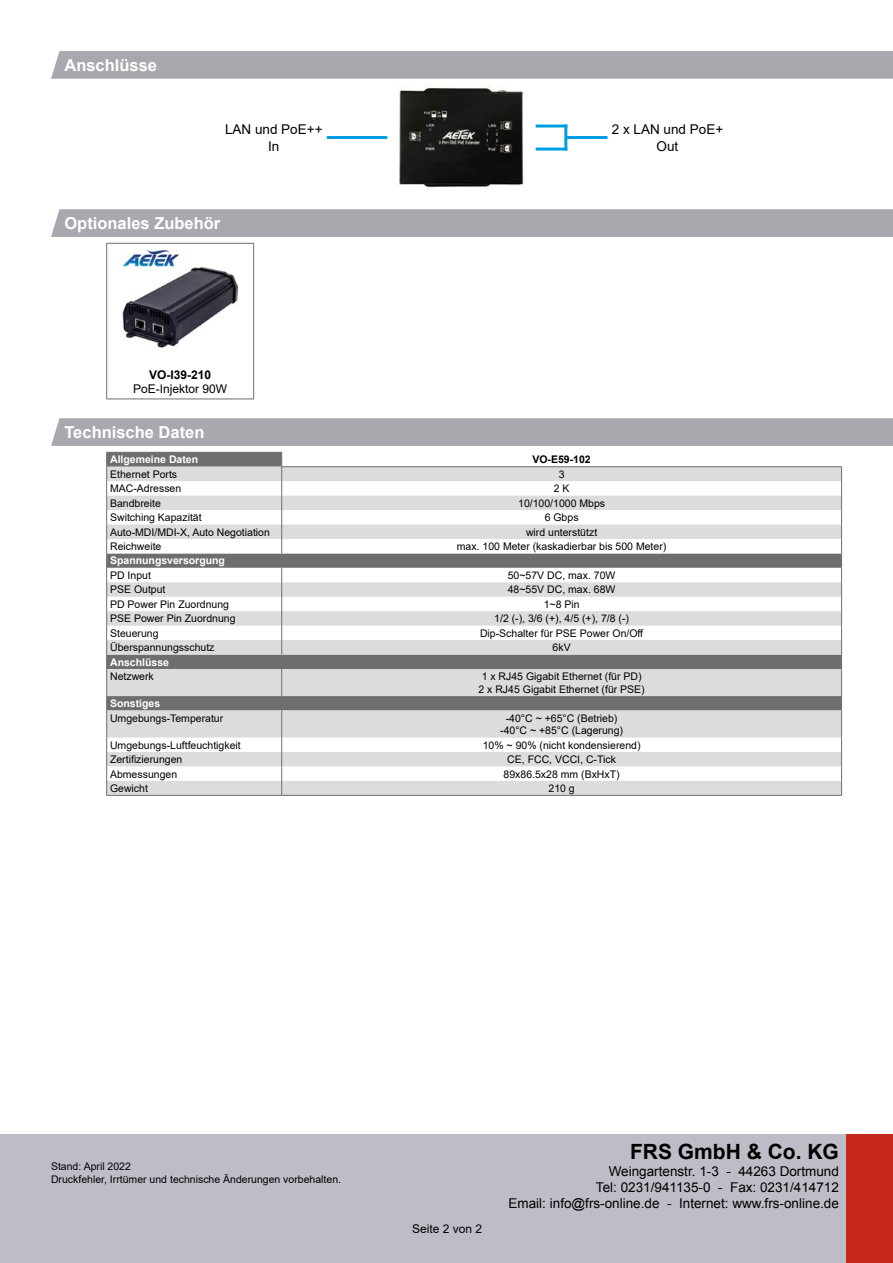
<style>
.page{position:relative;width:893px;height:1263px;background:#fff}
.page>*{position:absolute;margin:0;border:0;box-sizing:border-box;transform-origin:0 0}
.t1{font:700 21px "Arial";color:#000}
.t2{font:700 16.5px "Arial";color:#fff}
.t3{font:13.5px/16.2px "Arial";color:#000;text-align:center}
.t4{font:12px "Arial";color:#000}
.t5{font:700 12px "Arial";color:#000}
.t6{font:10.5px/12.6px "Arial";color:#000;text-align:center}
.t7{font:700 10.5px "Arial";color:#fff}
.t8{font:700 10.5px "Arial";color:#000}
</style>
<div class="page">
<div style="left:0;top:1134px;width:893px;height:129px;background:#bebdc7"></div>
<div style="left:846px;top:1134px;width:47px;height:129px;background:#c7281d"></div>
<div style="left:51px;top:51px;width:842px;height:28px;background:#a8a9af"></div>
<img style="left:399px;top:85px;width:125px;height:103px">
<hr style="left:327px;top:136px;width:60px;height:3px;background:#009fe3">
<hr style="left:536px;top:124px;width:31px;height:3px;background:#009fe3">
<hr style="left:536px;top:148px;width:31px;height:3px;background:#009fe3">
<hr style="left:566px;top:136px;width:41px;height:3px;background:#009fe3">
<hr style="left:564px;top:124px;width:3px;height:27px;background:#009fe3">
<div style="left:51px;top:209px;width:842px;height:28px;background:#a8a9af"></div>
<hr style="left:106px;top:243px;width:148px;height:1px;background:#6e6e6e">
<hr style="left:106px;top:244px;width:1px;height:155px;background:#6e6e6e">
<hr style="left:253px;top:244px;width:1px;height:155px;background:#6e6e6e">
<hr style="left:106px;top:399px;width:148px;height:1px;background:#6e6e6e">
<img style="left:123px;top:249px;width:115px;height:99px">
<div style="left:51px;top:418px;width:842px;height:28px;background:#a8a9af"></div>
<svg style="left:107px;top:452px;width:176px;height:15px;background:#727272"></svg>
<svg style="left:107px;top:467px;width:734px;height:328px;fill:#dcdcdc"></svg>
<hr style="left:106px;top:452px;width:176px;height:1px;background:#6e6e6e">
<svg style="left:106px;top:453px;width:1px;height:342px"></svg>
<hr style="left:106px;top:795px;width:176px;height:1px;background:#6e6e6e">
<hr style="left:281px;top:466px;width:561px;height:1px;background:#6e6e6e">
<svg style="left:281px;top:669px;width:1px;height:27px"></svg>
<svg style="left:281px;top:453px;width:1px;height:100px"></svg>
<svg style="left:281px;top:568px;width:1px;height:86px"></svg>
<svg style="left:281px;top:710px;width:1px;height:85px"></svg>
<svg style="left:841px;top:467px;width:1px;height:328px"></svg>
<hr style="left:282px;top:795px;width:560px;height:1px;background:#6e6e6e">
<h2 class="t2" style="left:64px;top:54px;width:94px">Anschlüsse</h2>
<p class="t3" style="left:225px;top:121px;width:99px">LAN und PoE++<br>In</p>
<p class="t3" style="left:612px;top:121px;width:113px">2 x LAN und PoE+<br>Out</p>
<h2 class="t2" style="left:64px;top:212px;width:157px">Optionales Zubehör</h2>
<p class="t5" style="left:149px;top:366px;width:64px">VO-I39-210</p>
<p class="t4" style="left:133px;top:380px;width:96px">PoE-Injektor 90W</p>
<h2 class="t2" style="left:64px;top:421px;width:141px">Technische Daten</h2>
<p class="t7" style="left:110px;top:452px;width:90px">Allgemeine Daten</p>
<p class="t8" style="left:532px;top:452px;width:60px">VO-E59-102</p>
<p class="t6" style="left:110px;top:468px;width:69px">Ethernet Ports</p>
<p class="t6" style="left:559px;top:468px;width:7px">3</p>
<p class="t6" style="left:110px;top:482px;width:73px">MAC-Adressen</p>
<p class="t6" style="left:554px;top:482px;width:17px">2 K</p>
<p class="t6" style="left:110px;top:497px;width:52px">Bandbreite</p>
<p class="t6" style="left:518px;top:497px;width:88px">10/100/1000 Mbps</p>
<p class="t6" style="left:110px;top:511px;width:93px">Switching Kapazität</p>
<p class="t6" style="left:545px;top:511px;width:35px">6 Gbps</p>
<p class="t6" style="left:110px;top:525px;width:161px">Auto-MDI/MDI-X, Auto Negotiation</p>
<p class="t6" style="left:526px;top:525px;width:73px">wird unterstützt</p>
<p class="t6" style="left:110px;top:540px;width:53px">Reichweite</p>
<p class="t6" style="left:457px;top:540px;width:211px">max. 100 Meter (kaskadierbar bis 500 Meter)</p>
<p class="t7" style="left:110px;top:553px;width:116px">Spannungsversorgung</p>
<p class="t6" style="left:110px;top:569px;width:42px">PD Input</p>
<p class="t6" style="left:508px;top:569px;width:109px">50~57V DC, max. 70W</p>
<p class="t6" style="left:110px;top:583px;width:57px">PSE Output</p>
<p class="t6" style="left:508px;top:583px;width:109px">48~55V DC, max. 68W</p>
<p class="t6" style="left:110px;top:598px;width:121px">PD Power Pin Zuordnung</p>
<p class="t6" style="left:544px;top:598px;width:37px">1~8 Pin</p>
<p class="t6" style="left:110px;top:612px;width:127px">PSE Power Pin Zuordnung</p>
<p class="t6" style="left:494px;top:612px;width:136px">1/2 (-), 3/6 (+), 4/5 (+), 7/8 (-)</p>
<p class="t6" style="left:110px;top:627px;width:50px">Steuerung</p>
<p class="t6" style="left:480px;top:627px;width:165px">Dip-Schalter für PSE Power On/Off</p>
<p class="t6" style="left:110px;top:641px;width:106px">Überspannungsschutz</p>
<p class="t6" style="left:553px;top:641px;width:20px">6kV</p>
<p class="t7" style="left:110px;top:654px;width:60px">Anschlüsse</p>
<p class="t6" style="left:110px;top:670px;width:45px">Netzwerk</p>
<p class="t6" style="left:478px;top:670px;width:168px">1 x RJ45 Gigabit Ethernet (für PD)<br>2 x RJ45 Gigabit Ethernet (für PSE)</p>
<p class="t7" style="left:110px;top:696px;width:52px">Sonstiges</p>
<p class="t6" style="left:110px;top:711px;width:115px">Umgebungs-Temperatur</p>
<p class="t6" style="left:500px;top:711px;width:124px">-40°C ~ +65°C (Betrieb) -40°C ~ +85°C (Lagerung)</p>
<p class="t6" style="left:110px;top:738px;width:132px">Umgebungs-Luftfeuchtigkeit</p>
<p class="t6" style="left:483px;top:738px;width:159px">10% ~ 90% (nicht kondensierend)</p>
<p class="t6" style="left:110px;top:753px;width:74px">Zertifizierungen</p>
<p class="t6" style="left:507px;top:753px;width:110px">CE, FCC, VCCI, C-Tick</p>
<p class="t6" style="left:110px;top:767px;width:69px">Abmessungen</p>
<p class="t6" style="left:504px;top:767px;width:118px">89x86.5x28 mm (BxHxT)</p>
<p class="t6" style="left:110px;top:782px;width:39px">Gewicht</p>
<p class="t6" style="left:548px;top:782px;width:28px">210 g</p>
<p class="t6" style="left:51px;top:1160px;width:292px;text-align:left">Stand: April 2022<br>Druckfehler, Irrtümer und technische Änderungen vorbehalten.</p>
<p class="t4" style="left:412px;top:1220px;width:72px">Seite 2 von 2</p>
<h1 class="t1" style="left:630px;top:1138px;width:210px">FRS GmbH &amp; Co. KG</h1>
<p class="t3" style="left:509px;top:1163px;width:332px;text-align:right">Weingartenstr. 1-3 - 44263 Dortmund<br>Tel: 0231/941135-0 - Fax: 0231/414712<br>Email: info@frs-online.de - Internet: www.frs-online.de</p>
</div>
